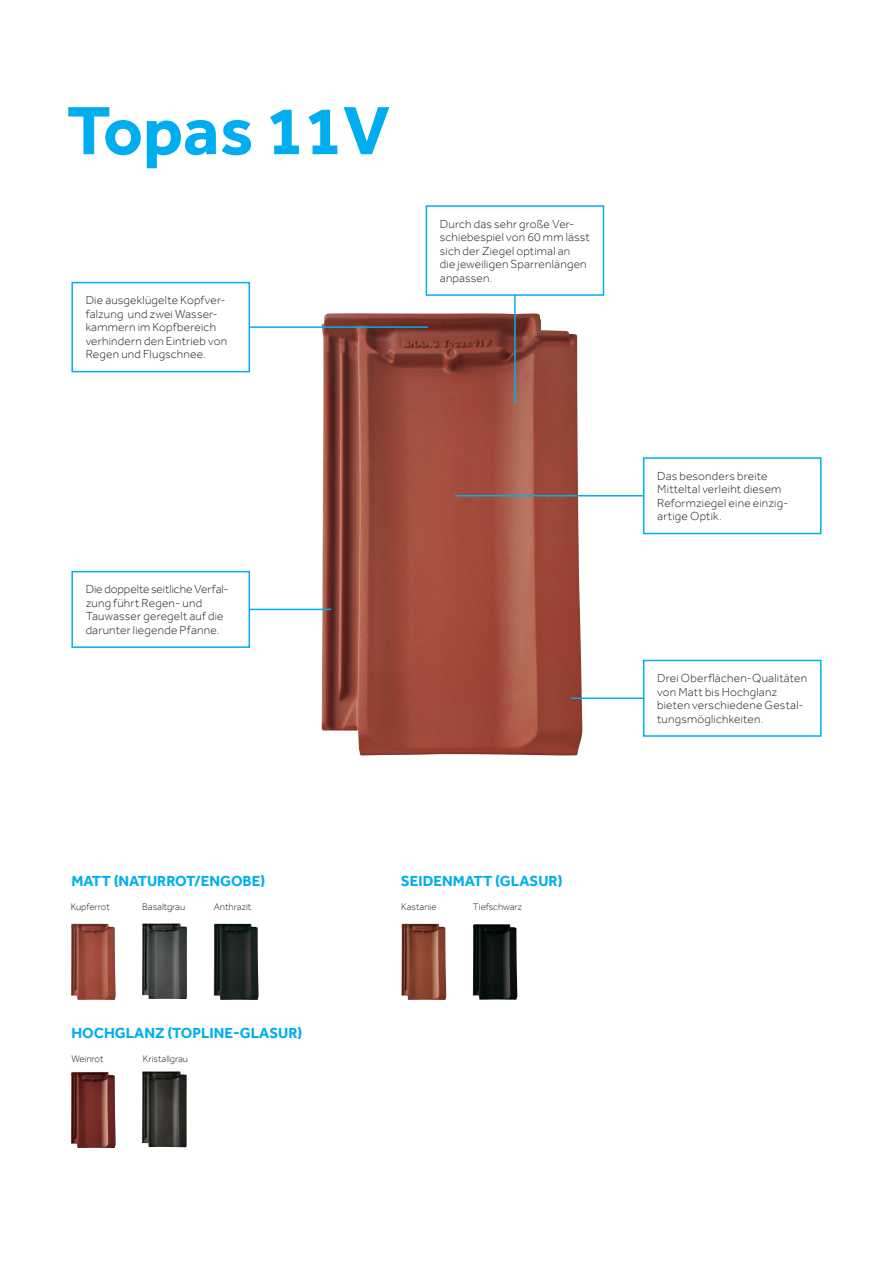
<style>
.page{position:relative;width:893px;height:1263px;background:#fff}
.page>*{position:absolute;margin:0;border:0;box-sizing:border-box;transform-origin:0 0}
.t1{font:700 70.5px "Effra";color:#00aeef}
.t2{font:700 15px "Effra";color:#00aeef}
.t3{font:300 12px/13.5px "Effra";letter-spacing:.015em;color:#231f20}
.t4{font:300 9.75px "Effra";color:#231f20}
</style>
<div class="page">
<img style="left:322px;top:313px;width:260px;height:442px">
<div style="left:426px;top:205px;width:178px;height:91px;border:2px solid #00aeef"></div>
<hr style="left:514px;top:294px;width:2px;height:110px;background:#00aeef">
<div style="left:643px;top:457px;width:178px;height:77px;border:2px solid #00aeef"></div>
<hr style="left:455px;top:495px;width:188px;height:1px;background:#00aeef">
<div style="left:643px;top:660px;width:178px;height:77px;border:2px solid #00aeef"></div>
<hr style="left:571px;top:697px;width:72px;height:2px;background:#00aeef">
<div style="left:71px;top:282px;width:179px;height:90px;border:2px solid #00aeef"></div>
<hr style="left:250px;top:326px;width:178px;height:2px;background:#00aeef">
<div style="left:71px;top:571px;width:179px;height:77px;border:2px solid #00aeef"></div>
<hr style="left:250px;top:609px;width:81px;height:1px;background:#00aeef">
<img style="left:142px;top:923px;width:45px;height:76px">
<img style="left:142px;top:1071px;width:45px;height:76px">
<img style="left:473px;top:924px;width:44px;height:76px">
<img style="left:214px;top:924px;width:45px;height:76px">
<img style="left:71px;top:924px;width:45px;height:76px">
<img style="left:71px;top:1072px;width:45px;height:76px">
<img style="left:401px;top:924px;width:45px;height:76px">
<h1 class="t1" style="left:67px;top:89px;width:325px">Topas 11V</h1>
<p class="t3" style="left:86px;top:293px;width:143px">Die ausgeklügelte Kopfver&shy;falzung und zwei Wasser&shy;kammern im Kopfbereich verhindern den Eintrieb von<br>Regen und Flugschnee.</p>
<p class="t3" style="left:440px;top:217px;width:151px">Durch das sehr große Ver&shy;schiebespiel von 60 mm lässt sich der Ziegel optimal an<br>die jeweiligen Sparrenlängen anpassen.</p>
<p class="t3" style="left:86px;top:582px;width:143px">Die doppelte seitliche Verfal&shy;zung führt Regen- und<br>Tauwasser geregelt auf die darunter liegende Pfanne.</p>
<p class="t2" style="left:71px;top:872px;width:195px">MATT (NATURROT/ENGOBE)</p>
<p class="t2" style="left:401px;top:872px;width:163px">SEIDENMATT (GLASUR)</p>
<p class="t4" style="left:71px;top:901px;width:41px">Kupferrot</p>
<p class="t4" style="left:142px;top:901px;width:44px">Basaltgrau</p>
<p class="t4" style="left:214px;top:901px;width:39px">Anthrazit</p>
<p class="t4" style="left:401px;top:901px;width:37px">Kastanie</p>
<p class="t4" style="left:473px;top:901px;width:51px">Tiefschwarz</p>
<p class="t2" style="left:71px;top:1024px;width:232px">HOCHGLANZ (TOPLINE-GLASUR)</p>
<p class="t4" style="left:71px;top:1053px;width:34px">Weinrot</p>
<p class="t4" style="left:143px;top:1053px;width:47px">Kristallgrau</p>
<p class="t3" style="left:657px;top:469px;width:133px">Das besonders breite<br>Mitteltal verleiht diesem<br>Reformziegel eine einzig&shy;artige Optik.</p>
<p class="t3" style="left:657px;top:671px;width:152px">Drei Oberflächen-Qualitäten von Matt bis Hochglanz bieten verschiedene Gestal&shy;tungsmöglichkeiten.</p>
</div>
